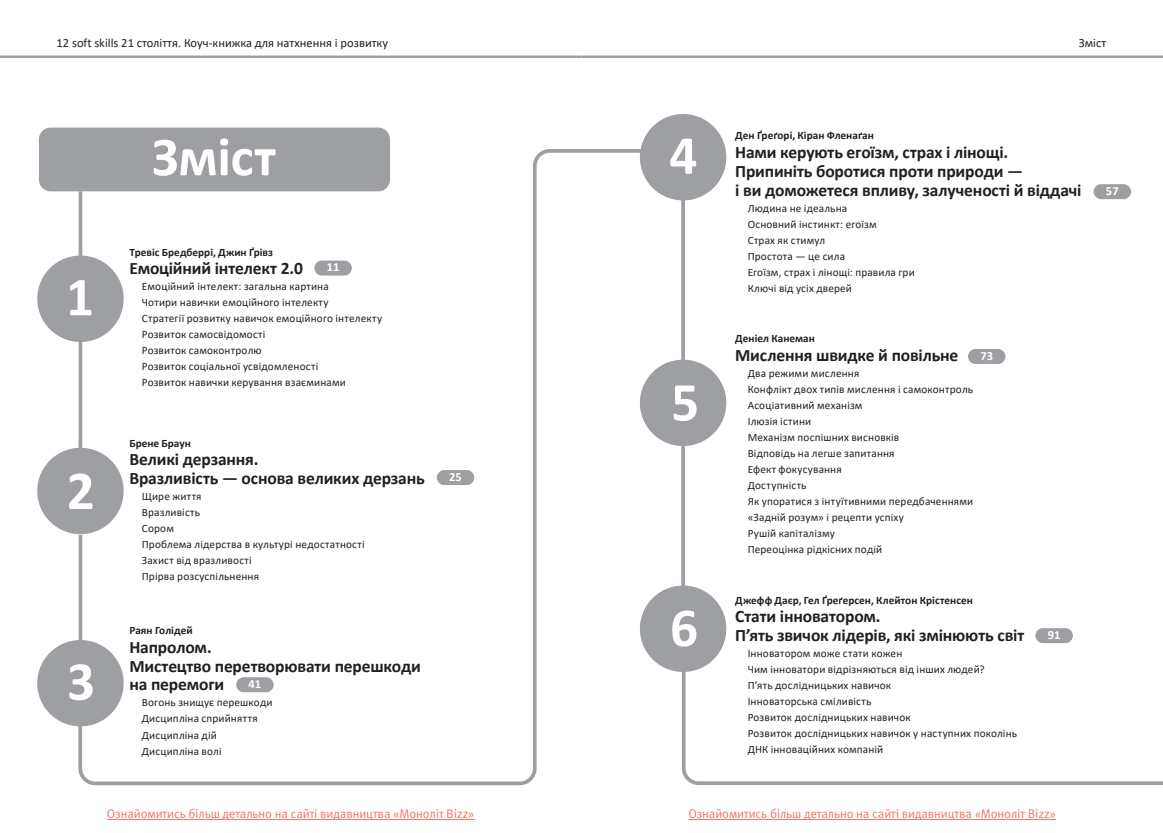
<style>
.page{position:relative;width:1163px;height:833px;background:#fff}
.page>*{position:absolute;margin:0;border:0;box-sizing:border-box;transform-origin:0 0}
.t1{font:700 55.25px "Calibri";letter-spacing:-.005em;color:#fff}
.t2{font:700 17.5px/18.8px "Calibri";letter-spacing:-.01em;color:#231f20}
.t3{font:12.5px "Meta Pro";letter-spacing:-.01em;color:#f37167}
.t4{font:12.5px "Calibri";color:#231f20}
.t5{font:700 12.5px "Calibri";color:#fff}
.t6{font:11.25px/16px "Calibri";letter-spacing:.015em;color:#231f20}
.t7{font:700 11.25px "Calibri";letter-spacing:.005em;color:#231f20}
</style>
<div class="page">
<hr style="left:581px;top:56px;width:581px;height:2px;background:#9d9fa2">
<hr style="left:0;top:56px;width:581px;height:2px;background:#9d9fa2">
<svg style="left:76px;top:149px;width:564px;height:637px"></svg>
<div style="left:639px;top:114px;width:87px;height:86px;background:#9d9fa2;border-radius:50%"></div>
<div style="left:639px;top:360px;width:87px;height:86px;background:#9d9fa2;border-radius:50%"></div>
<div style="left:639px;top:585px;width:87px;height:87px;background:#9d9fa2;border-radius:50%"></div>
<svg style="left:681px;top:200px;width:4px;height:160px"></svg>
<svg style="left:681px;top:446px;width:4px;height:140px"></svg>
<div style="left:1093px;top:184px;width:37px;height:15px;background:#9d9fa2;border-radius:8px"></div>
<div style="left:967px;top:349px;width:38px;height:15px;background:#9d9fa2;border-radius:8px"></div>
<div style="left:1035px;top:628px;width:37px;height:15px;background:#9d9fa2;border-radius:8px"></div>
<div style="left:37px;top:255px;width:87px;height:87px;background:#9d9fa2;border-radius:50%"></div>
<div style="left:37px;top:448px;width:87px;height:86px;background:#9d9fa2;border-radius:50%"></div>
<div style="left:37px;top:640px;width:87px;height:86px;background:#9d9fa2;border-radius:50%"></div>
<hr style="left:79px;top:191px;width:3px;height:74px;background:#9d9fa2">
<hr style="left:79px;top:325px;width:3px;height:133px;background:#9d9fa2">
<hr style="left:79px;top:535px;width:3px;height:122px;background:#9d9fa2">
<svg style="left:681px;top:659px;width:481px;height:126px"></svg>
<div style="left:314px;top:260px;width:38px;height:15px;background:#9d9fa2;border-radius:8px"></div>
<div style="left:436px;top:470px;width:38px;height:15px;background:#9d9fa2;border-radius:8px"></div>
<div style="left:236px;top:677px;width:37px;height:15px;background:#9d9fa2;border-radius:8px"></div>
<div style="left:40px;top:129px;width:349px;height:61px;background:#9d9fa2;border-radius:11px"></div>
<div style="left:39px;top:128px;width:351px;height:63px;border:2px solid #9d9fa2;border-radius:11px"></div>
<hr style="left:688px;top:819px;width:367px;height:1px;background:#f37167">
<hr style="left:107px;top:819px;width:367px;height:1px;background:#f37167">
<p class="t4" style="left:57px;top:34px;width:333px">12 soft skills 21 століття. Коуч-книжка для натхнення і розвитку</p>
<h1 class="t1" style="left:66px;top:258px;width:30px">1</h1>
<h1 class="t1" style="left:67px;top:451px;width:30px">2</h1>
<h1 class="t1" style="left:67px;top:642px;width:30px">3</h1>
<h1 class="t1" style="left:152px;top:118px;width:125px">Зміст</h1>
<p class="t7" style="left:129px;top:244px;width:145px">Тревіс Бредберрі, Джин Ґрівз</p>
<h2 class="t2" style="left:129px;top:259px;width:175px">Емоційний інтелект 2.0</h2>
<p class="t5" style="left:327px;top:258px;width:14px">11</p>
<p class="t6" style="left:142px;top:278px;width:242px">Емоційний інтелект: загальна картина<br>Чотири навички емоційного інтелекту<br>Стратегії розвитку навичок емоційного інтелекту Розвиток самосвідомості<br>Розвиток самоконтролю<br>Розвиток соціальної усвідомленості<br>Розвиток навички керування взаєминами</p>
<p class="t7" style="left:129px;top:435px;width:63px">Брене Браун</p>
<h2 class="t2" style="left:129px;top:450px;width:297px">Великі дерзання.<br>Вразливість — основа великих дерзань</h2>
<p class="t6" style="left:142px;top:488px;width:224px">Щире життя<br>Вразливість<br>Сором<br>Проблема лідерства в культурі недостатності<br>Захист від вразливості<br>Прірва розсуспільнення</p>
<p class="t7" style="left:129px;top:622px;width:65px">Раян Голідей</p>
<h2 class="t2" style="left:129px;top:637px;width:293px">Напролом.<br>Мистецтво перетворювати перешкоди на перемоги</h2>
<p class="t5" style="left:248px;top:675px;width:14px">41</p>
<p class="t6" style="left:142px;top:694px;width:132px">Вогонь знищує перешкоди<br>Дисципліна сприйняття<br>Дисципліна дій<br>Дисципліна волі</p>
<p class="t5" style="left:449px;top:468px;width:14px">25</p>
<h1 class="t1" style="left:669px;top:116px;width:30px">4</h1>
<h1 class="t1" style="left:671px;top:363px;width:30px">5</h1>
<h1 class="t1" style="left:670px;top:588px;width:30px">6</h1>
<p class="t4" style="left:1078px;top:34px;width:29px">Зміст</p>
<p class="t7" style="left:735px;top:128px;width:140px">Ден Ґреґорі, Кіран Фленаґан</p>
<h2 class="t2" style="left:735px;top:143px;width:348px">Нами керують егоїзм, страх і лінощі.<br>Припиніть боротися проти природи —<br>і ви доможетеся впливу, залученості й віддачі</h2>
<p class="t6" style="left:747px;top:200px;width:168px">Людина не ідеальна<br>Основний інстинкт: егоїзм<br>Страх як стимул<br>Простота — це сила<br>Егоїзм, страх і лінощі: правила гри<br>Ключі від усіх дверей</p>
<p class="t7" style="left:735px;top:330px;width:81px">Деніел Канеман</p>
<h2 class="t2" style="left:735px;top:345px;width:225px">Мислення швидке й повільне</h2>
<p class="t5" style="left:980px;top:347px;width:14px">73</p>
<p class="t6" style="left:747px;top:365px;width:227px">Два режими мислення<br>Конфлікт двох типів мислення і самоконтроль<br>Асоціативний механізм<br>Ілюзія істини<br>Механізм поспішних висновків<br>Відповідь на легше запитання<br>Ефект фокусування<br>Доступність<br>Як упоратися з інтуїтивними передбаченнями «Задній розум» і рецепти успіху<br>Рушій капіталізму<br>Переоцінка рідкісних подій</p>
<p class="t7" style="left:735px;top:592px;width:239px">Джефф Даєр, Гел Ґреґерсен, Клейтон Крістенсен</p>
<h2 class="t2" style="left:735px;top:607px;width:290px">Стати інноватором.<br>П’ять звичок лідерів, які змінюють світ</h2>
<p class="t6" style="left:747px;top:645px;width:271px">Інноватором може стати кожен<br>Чим інноватори відрізняються від інших людей?<br>П’ять дослідницьких навичок<br>Інноваторська сміливість<br>Розвиток дослідницьких навичок<br>Розвиток дослідницьких навичок у наступних поколінь ДНК інноваційних компаній</p>
<p class="t5" style="left:1047px;top:626px;width:14px">91</p>
<p class="t5" style="left:1105px;top:182px;width:14px">57</p>
<p class="t3" style="left:107px;top:806px;width:369px">Ознайомитись більш детально на сайті видавництва «Моноліт Bizz»</p>
<p class="t3" style="left:688px;top:806px;width:369px">Ознайомитись більш детально на сайті видавництва «Моноліт Bizz»</p>
</div>
